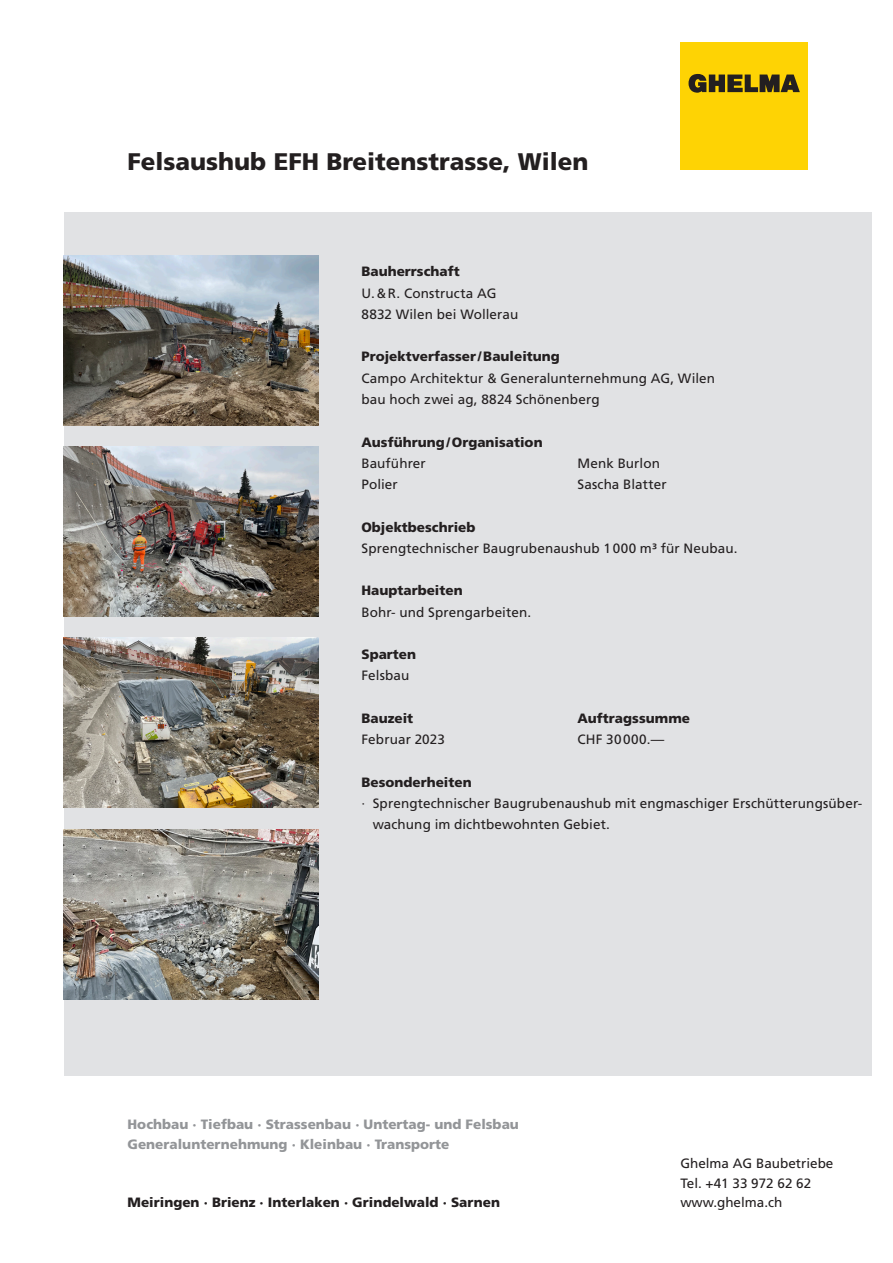
<style>
.page{position:relative;width:893px;height:1263px;background:#fff}
.page>*{position:absolute;margin:0;border:0;box-sizing:border-box;transform-origin:0 0}
.t1{font:900 24px "Frutiger LT Std";color:#231f20}
.Text{font:13.5px/21.3px "Frutiger LT Std";letter-spacing:.01em;color:#231f20}
.Text-2{font:900 13.5px "Frutiger LT Std";color:#231f20}
.t2{font:900 13.5px "Frutiger LT Std";color:#939598}
</style>
<div class="page">
<div style="left:64px;top:213px;width:808px;height:863px;background:#e1e2e4"></div>
<div style="left:680px;top:43px;width:128px;height:127px;background:#fed304"></div>
<svg style="left:688px;top:74px;width:112px;height:19px"></svg>
<img style="left:64px;top:255px;width:255px;height:170px">
<img style="left:64px;top:446px;width:255px;height:171px">
<img style="left:64px;top:638px;width:255px;height:170px">
<img style="left:64px;top:829px;width:255px;height:170px">
<p class="t1" style="left:128px;top:147px;width:463px">Felsaushub EFH Breitenstrasse, Wilen</p>
<p class="Text-2" style="left:361px;top:263px;width:100px">Bauherrschaft</p>
<p class="Text" style="left:361px;top:282px;width:136px">U.&amp;R. Constructa AG</p>
<p class="Text" style="left:361px;top:304px;width:158px">8832 Wilen bei Wollerau</p>
<p class="Text-2" style="left:361px;top:349px;width:200px">Projektverfasser /Bauleitung</p>
<p class="Text" style="left:361px;top:367px;width:355px">Campo Architektur &amp; Generalunternehmung AG, Wilen</p>
<p class="Text" style="left:361px;top:389px;width:240px">bau hoch zwei ag, 8824 Schönenberg</p>
<p class="Text-2" style="left:361px;top:434px;width:183px">Ausführung/Organisation</p>
<p class="Text" style="left:361px;top:452px;width:66px">Bauführer</p>
<p class="Text" style="left:577px;top:452px;width:84px">Menk Burlon</p>
<p class="Text" style="left:361px;top:474px;width:38px">Polier</p>
<p class="Text" style="left:577px;top:474px;width:91px">Sascha Blatter</p>
<p class="Text-2" style="left:361px;top:519px;width:116px">Objektbeschrieb</p>
<p class="Text" style="left:361px;top:537px;width:377px">Sprengtechnischer Baugrubenaushub 1000 m³ für Neubau.</p>
<p class="Text-2" style="left:361px;top:582px;width:103px">Hauptarbeiten</p>
<p class="Text" style="left:361px;top:601px;width:171px">Bohr- und Sprengarbeiten.</p>
<p class="Text-2" style="left:361px;top:646px;width:56px">Sparten</p>
<p class="Text" style="left:361px;top:665px;width:49px">Felsbau</p>
<p class="Text-2" style="left:361px;top:710px;width:53px">Bauzeit</p>
<p class="Text-2" style="left:577px;top:710px;width:114px">Auftragssumme</p>
<p class="Text" style="left:361px;top:729px;width:85px">Februar 2023</p>
<p class="Text" style="left:577px;top:729px;width:88px">CHF 30000.—</p>
<p class="Text-2" style="left:361px;top:774px;width:112px">Besonderheiten</p>
<p class="Text" style="left:373px;top:793px;width:491px;text-indent:-11px">· Sprengtechnischer Baugrubenaushub mit engmaschiger Erschütterungsüber&shy;wachung im dichtbewohnten Gebiet.</p>
<p class="t2" style="left:128px;top:1116px;width:393px">Hochbau · Tiefbau · Strassenbau · Untertag- und Felsbau</p>
<p class="t2" style="left:128px;top:1136px;width:323px">Generalunternehmung · Kleinbau · Transporte</p>
<p class="Text-2" style="left:128px;top:1194px;width:374px">Meiringen · Brienz · Interlaken · Grindelwald · Sarnen</p>
<p class="Text" style="left:680px;top:1153px;width:155px">Ghelma AG Baubetriebe</p>
<p class="Text" style="left:680px;top:1172px;width:132px">Tel. +41 33 972 62 62</p>
<p class="Text" style="left:680px;top:1192px;width:104px">www.ghelma.ch</p>
</div>
